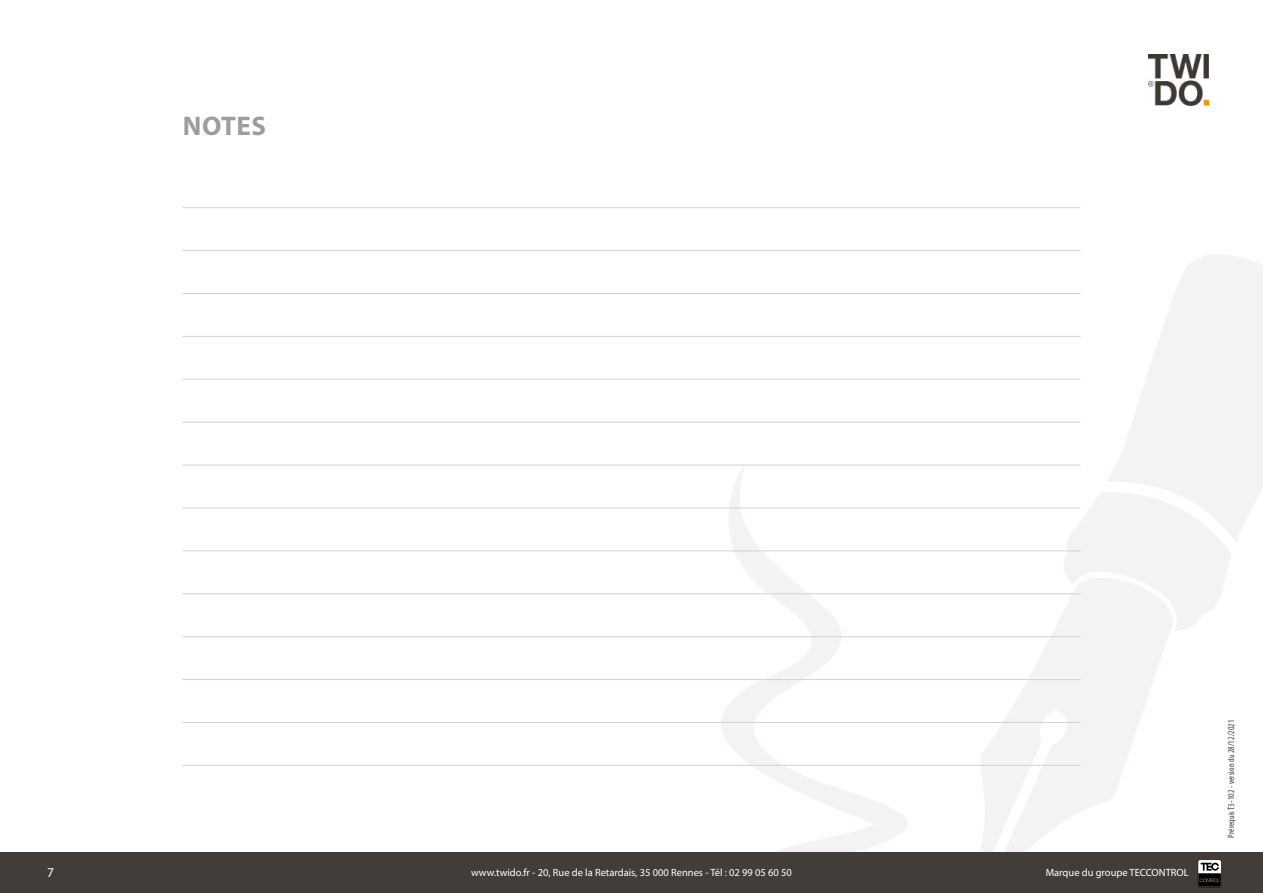
<style>
.page{position:relative;width:1263px;height:893px;background:#fff}
.page>*{position:absolute;margin:0;border:0;box-sizing:border-box;transform-origin:0 0}
.t1{font:700 27px "Myriad Pro";letter-spacing:.02em;color:#9d9d9c}
.t2{font:13.5px "Myriad Pro";color:#fff}
.t3{font:10.5px "Myriad Pro";color:#fff}
.t4{font:condensed 9px "Myriad Pro";letter-spacing:.01em;color:#433d3a}
</style>
<div class="page">
<svg style="left:1120px;top:255px;width:143px;height:288px;fill:#f4f2f2"></svg>
<svg style="left:1175px;top:491px;width:56px;height:140px"></svg>
<svg style="left:668px;top:458px;width:507px;height:395px"></svg>
<img style="left:1149px;top:54px;width:60px;height:53px">
<hr style="left:183px;top:250px;width:897px;height:1px;background:#d2d2d1">
<hr style="left:183px;top:336px;width:897px;height:1px;background:#d2d2d1">
<hr style="left:183px;top:422px;width:897px;height:1px;background:#d2d2d1">
<hr style="left:183px;top:508px;width:897px;height:1px;background:#d2d2d1">
<hr style="left:183px;top:636px;width:897px;height:1px;background:#d2d2d1">
<hr style="left:183px;top:593px;width:897px;height:1px;background:#d2d2d1">
<hr style="left:183px;top:722px;width:897px;height:1px;background:#d2d2d1">
<hr style="left:183px;top:765px;width:897px;height:1px;background:#d2d2d1">
<hr style="left:183px;top:207px;width:897px;height:1px;background:#d2d2d1">
<hr style="left:183px;top:293px;width:897px;height:1px;background:#d2d2d1">
<hr style="left:183px;top:379px;width:897px;height:1px;background:#d2d2d1">
<hr style="left:183px;top:465px;width:897px;height:1px;background:#d2d2d1">
<hr style="left:183px;top:550px;width:897px;height:1px;background:#d2d2d1">
<hr style="left:183px;top:679px;width:897px;height:1px;background:#d2d2d1">
<div style="left:0;top:853px;width:1263px;height:40px;background:#433d3a"></div>
<svg style="left:1198px;top:860px;width:23px;height:27px"></svg>
<h1 class="t1" style="left:183px;top:108px;width:85px">NOTES</h1>
<p class="t2" style="left:47px;top:864px;width:8px">7</p>
<p class="t3" style="left:471px;top:866px;width:322px">www.twido.fr - 20, Rue de la Retardais, 35 000 Rennes - Tél : 02 99 05 60 50</p>
<p class="t3" style="left:1046px;top:866px;width:145px">Marque du groupe TECCONTROL</p>
<p class="t4" style="left:1226px;top:837px;width:119px;rotate:-90deg">Prérequis T3-102 - version du 28/12/2021</p>
</div>
